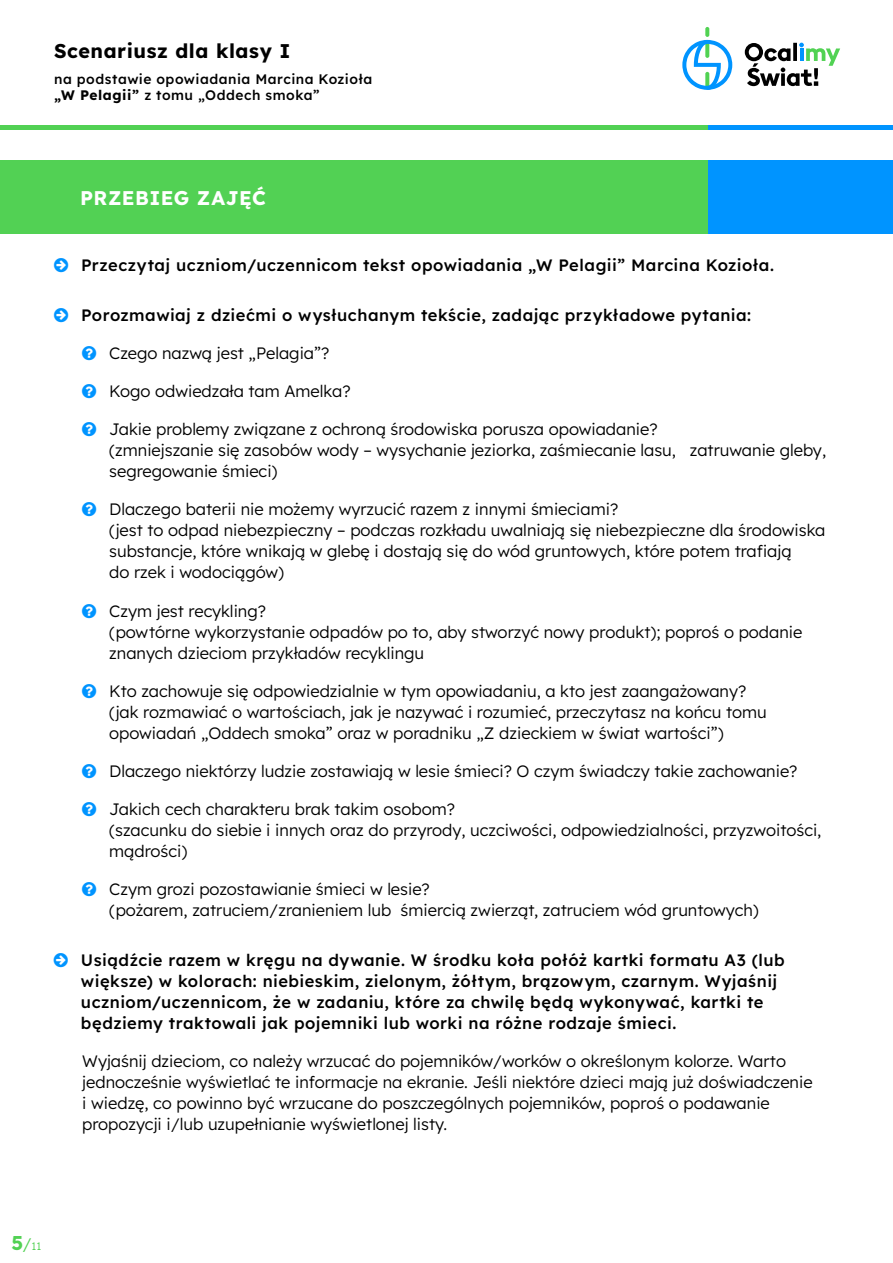
<style>
.page{position:relative;width:893px;height:1263px;background:#fff}
.page>*{position:absolute;margin:0;border:0;box-sizing:border-box;transform-origin:0 0}
.t1{font:700 19.8px "Lexend";letter-spacing:.03em;color:#000}
.t2{font:700 19.8px "Lexend";letter-spacing:.02em;color:#fff}
.t3{font:300 16.5px/21px "Lexend";color:#000}
.t4{font:500 16.5px/21px "Lexend";letter-spacing:.03em;color:#000}
.t5{font:500 13.8px/16.5px "Lexend";letter-spacing:.04em;color:#000}
.t6{font:300 10.8px "Lexend";color:#52d154}
.s1{font-weight:700}
.s2{font-weight:700;font-size:19.8px}
.s3{font-size:16.8px}
</style>
<div class="page">
<div style="left:0;top:125px;width:893px;height:5px;background:#52d154"></div>
<div style="left:708px;top:125px;width:185px;height:5px;background:#0094ff"></div>
<svg style="left:705px;top:27px;width:4px;height:10px"></svg>
<svg style="left:682px;top:40px;width:50px;height:50px"></svg>
<svg style="left:745px;top:43px;width:95px;height:43px"></svg>
<div style="left:0;top:160px;width:893px;height:74px;background:#52d154"></div>
<div style="left:708px;top:160px;width:185px;height:74px;background:#0094ff"></div>
<p class="t1" style="left:54px;top:37px;width:238px">Scenariusz dla klasy I</p>
<p class="t5" style="left:54px;top:70px;width:320px">na podstawie opowiadania Marcina Kozioła <span class="s1">„W Pelagii”</span> z tomu „Oddech smoka”</p>
<p class="t2" style="left:80px;top:184px;width:187px">PRZEBIEG ZAJĘĆ</p>
<p class="t4" style="left:81px;top:253px;width:695px">Przeczytaj uczniom/uczennicom tekst opowiadania „W Pelagii” Marcina Kozioła.</p>
<p class="t4" style="left:81px;top:304px;width:672px">Porozmawiaj z dziećmi o wysłuchanym tekście, zadając przykładowe pytania:</p>
<p class="t3" style="left:109px;top:342px;width:222px">Czego nazwą jest „Pelagia”?</p>
<p class="t3" style="left:109px;top:380px;width:243px">Kogo odwiedzała tam Amelka?</p>
<p class="t3" style="left:109px;top:418px;width:718px">Jakie problemy związane z ochroną środowiska porusza opowiadanie?<br>(zmniejszanie się zasobów wody – wysychanie jeziorka, zaśmiecanie lasu, zatruwanie gleby, segregowanie śmieci)</p>
<p class="t3" style="left:109px;top:498px;width:718px">Dlaczego baterii nie możemy wyrzucić razem z innymi śmieciami?<br>(jest to odpad niebezpieczny – podczas rozkładu uwalniają się niebezpieczne dla środowiska substancje, które wnikają w glebę i dostają się do wód gruntowych, które potem trafiają<br>do rzek i wodociągów)</p>
<p class="t3" style="left:109px;top:599px;width:695px">Czym jest recykling?<br>(powtórne wykorzystanie odpadów po to, aby stworzyć nowy produkt); poproś o podanie znanych dzieciom przykładów recyklingu</p>
<p class="t3" style="left:109px;top:679px;width:659px">Kto zachowuje się odpowiedzialnie w tym opowiadaniu, a kto jest zaangażowany? (jak rozmawiać o wartościach, jak je nazywać i rozumieć, przeczytasz na końcu tomu opowiadań „Oddech smoka” oraz w poradniku „Z dzieckiem w świat wartości”)</p>
<p class="t3" style="left:109px;top:759px;width:690px">Dlaczego niektórzy ludzie zostawiają w lesie śmieci? O czym świadczy takie zachowanie?</p>
<p class="t3" style="left:109px;top:797px;width:714px">Jakich cech charakteru brak takim osobom?<br>(szacunku do siebie i innych oraz do przyrody, uczciwości, odpowiedzialności, przyzwoitości, mądrości)</p>
<p class="t3" style="left:109px;top:877px;width:651px">Czym grozi pozostawianie śmieci w lesie?<br>(pożarem, zatruciem/zranieniem lub śmiercią zwierząt, zatruciem wód gruntowych)</p>
<p class="t4" style="left:81px;top:949px;width:705px">Usiądźcie razem w kręgu na dywanie. W środku koła połóż kartki formatu A3 (lub większe) w kolorach: niebieskim, zielonym, żółtym, brązowym, czarnym. Wyjaśnij uczniom/uczennicom, że w zadaniu, które za chwilę będą wykonywać, kartki te będziemy traktowali jak pojemniki lub worki na różne rodzaje śmieci.</p>
<p class="t3" style="left:82px;top:1050px;width:732px">Wyjaśnij dzieciom, co należy wrzucać do pojemników/worków o określonym kolorze. Warto jednocześnie wyświetlać te informacje na ekranie. Jeśli niektóre dzieci mają już doświadczenie i wiedzę, co powinno być wrzucane do poszczególnych pojemników, poproś o podawanie propozycji i/lub uzupełnianie wyświetlonej listy.</p>
<p class="t6" style="left:11px;top:1238px;width:32px"><span class="s2">5</span><span class="s3">/</span>11</p>
</div>
